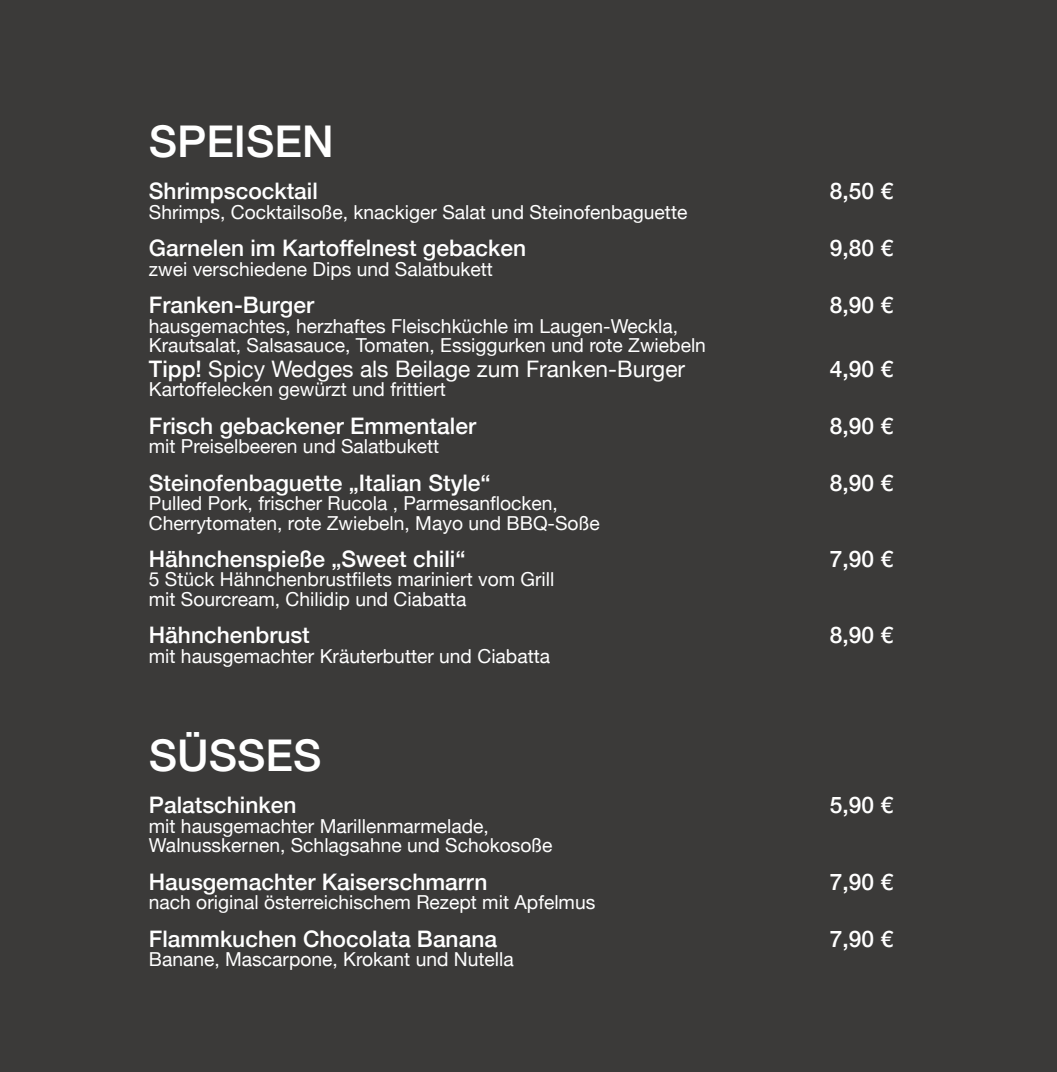
<style>
.page{position:relative;width:1057px;height:1072px;background:#fff}
.page>*{position:absolute;margin:0;border:0;box-sizing:border-box;transform-origin:0 0}
.t1{font:500 43.75px "Helvetica Neue";color:#fff}
.t2{font:500 22.75px "Helvetica Neue";color:#fff}
.t3{font:22.75px "Helvetica Neue";color:#fff}
.t4{font:19.25px/19.2px "Helvetica Neue";color:#fff}
.s1{font-weight:500}
</style>
<div class="page">
<div style="left:0;top:0;width:1057px;height:1071px;background:#3b3a39"></div>
<h1 class="t1" style="left:149px;top:106px;width:186px">Speisen</h1>
<p class="t2" style="left:149px;top:173px;width:170px">Shrimpscocktail</p>
<p class="t2" style="left:830px;top:173px;width:65px">8,50 €</p>
<p class="t4" style="left:149px;top:203px;width:540px">Shrimps, Cocktailsoße, knackiger Salat und Steinofenbaguette</p>
<p class="t2" style="left:149px;top:230px;width:379px">Garnelen im Kartoffelnest gebacken</p>
<p class="t2" style="left:830px;top:230px;width:65px">9,80 €</p>
<p class="t4" style="left:149px;top:260px;width:346px">zwei verschiedene Dips und Salatbukett</p>
<p class="t2" style="left:149px;top:287px;width:167px">Franken-Burger</p>
<p class="t2" style="left:830px;top:287px;width:65px">8,90 €</p>
<p class="t4" style="left:149px;top:317px;width:558px">hausgemachtes, herzhaftes Fleischküchle im Laugen-Weckla,<br>Krautsalat, Salsasauce, Tomaten, Essiggurken und rote Zwiebeln</p>
<p class="t3" style="left:149px;top:352px;width:538px"><span class="s1">Tipp!</span> Spicy Wedges als Beilage zum Franken-Burger</p>
<p class="t2" style="left:830px;top:351px;width:65px">4,90 €</p>
<p class="t4" style="left:149px;top:381px;width:298px">Kartoffelecken gewürzt und frittiert</p>
<p class="t2" style="left:149px;top:407px;width:329px">Frisch gebackener Emmentaler</p>
<p class="t2" style="left:830px;top:407px;width:65px">8,90 €</p>
<p class="t4" style="left:149px;top:438px;width:292px">mit Preiselbeeren und Salatbukett</p>
<p class="t2" style="left:149px;top:464px;width:343px">Steinofenbaguette „Italian Style“</p>
<p class="t2" style="left:830px;top:464px;width:65px">8,90 €</p>
<p class="t4" style="left:149px;top:495px;width:452px">Pulled Pork, frischer Rucola , Parmesanflocken,<br>Cherrytomaten, rote Zwiebeln, Mayo und BBQ-Soße</p>
<p class="t2" style="left:149px;top:540px;width:318px">Hähnchenspieße „Sweet chili“</p>
<p class="t2" style="left:830px;top:540px;width:65px">7,90 €</p>
<p class="t4" style="left:149px;top:571px;width:407px">5 Stück Hähnchenbrustfilets mariniert vom Grill mit Sourcream, Chilidip und Ciabatta</p>
<p class="t2" style="left:149px;top:617px;width:162px">Hähnchenbrust</p>
<p class="t2" style="left:830px;top:617px;width:65px">8,90 €</p>
<p class="t4" style="left:149px;top:647px;width:403px">mit hausgemachter Kräuterbutter und Ciabatta</p>
<h1 class="t1" style="left:149px;top:720px;width:168px">SüSSes</h1>
<p class="t2" style="left:149px;top:787px;width:149px">Palatschinken</p>
<p class="t2" style="left:830px;top:787px;width:65px">5,90 €</p>
<p class="t4" style="left:149px;top:817px;width:405px">mit hausgemachter Marillenmarmelade,<br>Walnusskernen, Schlagsahne und Schokosoße</p>
<p class="t2" style="left:149px;top:863px;width:340px">Hausgemachter Kaiserschmarrn</p>
<p class="t2" style="left:830px;top:863px;width:65px">7,90 €</p>
<p class="t4" style="left:149px;top:893px;width:448px">nach original österreichischem Rezept mit Apfelmus</p>
<p class="t2" style="left:149px;top:920px;width:350px">Flammkuchen Chocolata Banana</p>
<p class="t2" style="left:830px;top:920px;width:65px">7,90 €</p>
<p class="t4" style="left:149px;top:950px;width:366px">Banane, Mascarpone, Krokant und Nutella</p>
</div>
